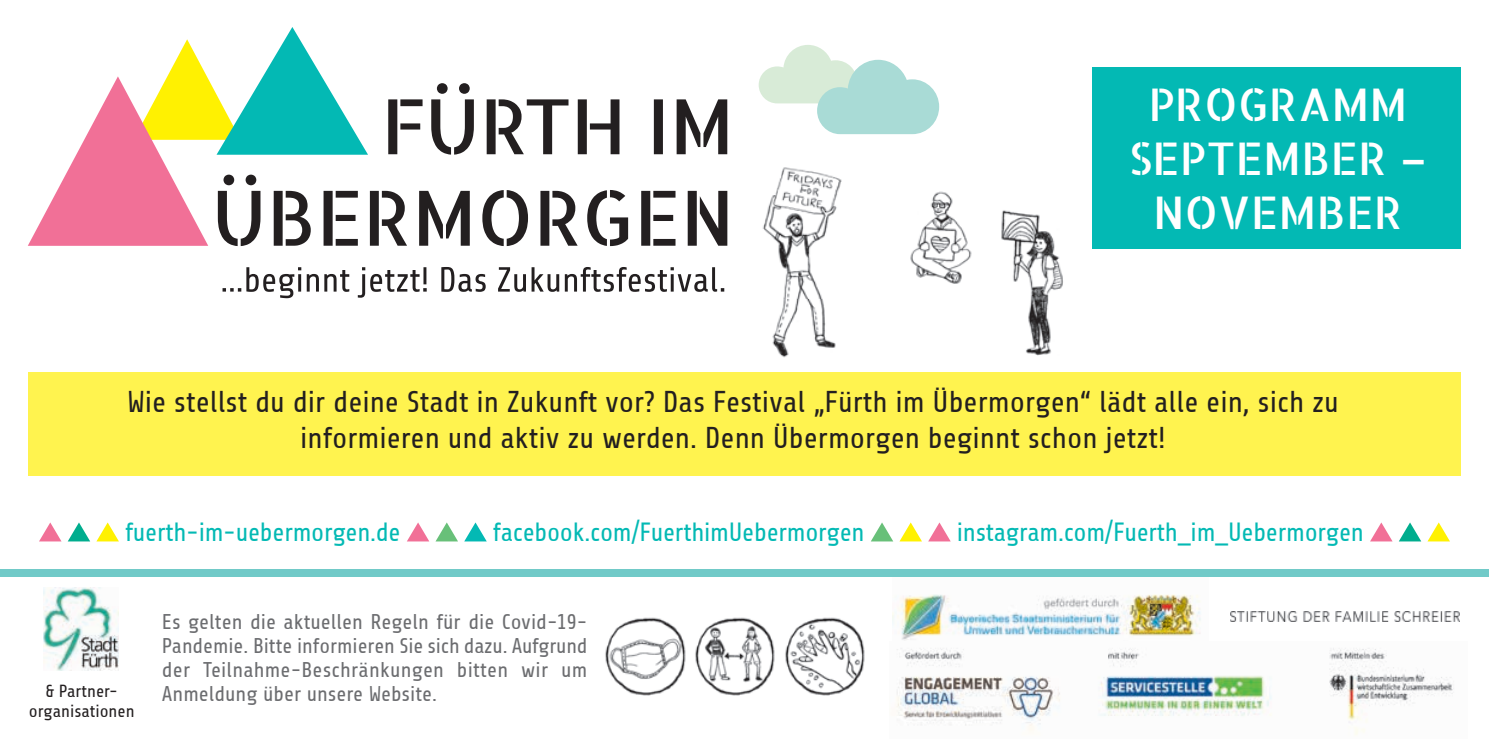
<style>
.page{position:relative;width:1489px;height:745px;background:#fff}
.page>*{position:absolute;margin:0;border:0;box-sizing:border-box;transform-origin:0 0}
.t1{font:45px/54px "Allerta Stencil";color:#fff;text-align:center}
.t2{font:30px/36px "Share";color:#231f20;text-align:center}
.t3{font:26.25px "Share";letter-spacing:-.01em;color:#03b9b4}
.t4{font:21.25px/23.8px "Share";color:#6c6d70;text-align:justify}
.t5{font:17.5px/20px "Share";color:#231f20;text-align:center}
</style>
<div class="page">
<svg style="left:39px;top:522px;width:22px;height:19px"></svg>
<svg style="left:68px;top:522px;width:22px;height:19px"></svg>
<svg style="left:96px;top:522px;width:23px;height:19px"></svg>
<svg style="left:407px;top:522px;width:22px;height:19px"></svg>
<svg style="left:436px;top:522px;width:22px;height:19px"></svg>
<svg style="left:464px;top:522px;width:23px;height:19px"></svg>
<svg style="left:871px;top:522px;width:22px;height:19px"></svg>
<svg style="left:899px;top:522px;width:23px;height:19px"></svg>
<svg style="left:928px;top:522px;width:22px;height:19px"></svg>
<svg style="left:1370px;top:522px;width:22px;height:19px"></svg>
<svg style="left:1399px;top:522px;width:22px;height:19px"></svg>
<svg style="left:1427px;top:522px;width:22px;height:19px"></svg>
<div style="left:1091px;top:67px;width:369px;height:181px;background:#03b9b4"></div>
<div style="left:28px;top:372px;width:1432px;height:104px;background:#fff34f"></div>
<img style="left:44px;top:587px;width:75px;height:83px">
<img style="left:892px;top:576px;width:315px;height:65px">
<img style="left:896px;top:648px;width:558px;height:87px">
<img style="left:1230px;top:611px;width:229px;height:9px">
<div style="left:0;top:569px;width:1488px;height:7px;background:#71cac8"></div>
<img style="left:695px;top:617px;width:80px;height:79px">
<img style="left:785px;top:617px;width:80px;height:79px">
<img style="left:605px;top:617px;width:81px;height:79px">
<svg style="left:758px;top:45px;width:181px;height:89px"></svg>
<svg style="left:222px;top:267px;width:502px;height:31px"></svg>
<svg style="left:28px;top:27px;width:699px;height:219px"></svg>
<img style="left:762px;top:167px;width:80px;height:191px">
<img style="left:774px;top:168px;width:64px;height:44px">
<img style="left:1001px;top:210px;width:62px;height:145px">
<img style="left:910px;top:191px;width:62px;height:93px">
<h1 class="t1" style="left:1128px;top:76px;width:300px">PROGRAMM<br>SEPTEMBER –<br>NOVEMBER</h1>
<h2 class="t2" style="left:127px;top:384px;width:1213px">Wie stellst du dir deine Stadt in Zukunft vor? Das Festival „Fürth im Übermorgen“ lädt alle ein, sich zu informieren und aktiv zu werden. Denn Übermorgen beginnt schon jetzt!</h2>
<p class="t3" style="left:125px;top:518px;width:277px">fuerth-im-uebermorgen.de</p>
<p class="t3" style="left:493px;top:518px;width:373px">facebook.com/FuerthimUebermorgen</p>
<p class="t3" style="left:956px;top:518px;width:408px">instagram.com/Fuerth_im_Uebermorgen</p>
<p class="t5" style="left:29px;top:680px;width:107px">&amp; Partner&shy;organi sationen</p>
<p class="t4" style="left:162px;top:610px;width:427px">Es gelten die aktuellen Regeln für die Covid-19- Pandemie. Bitte informieren Sie sich dazu. Aufgrund der Teilnahme-Beschränkungen bitten wir um Anmeldung über unsere Website.</p>
</div>
